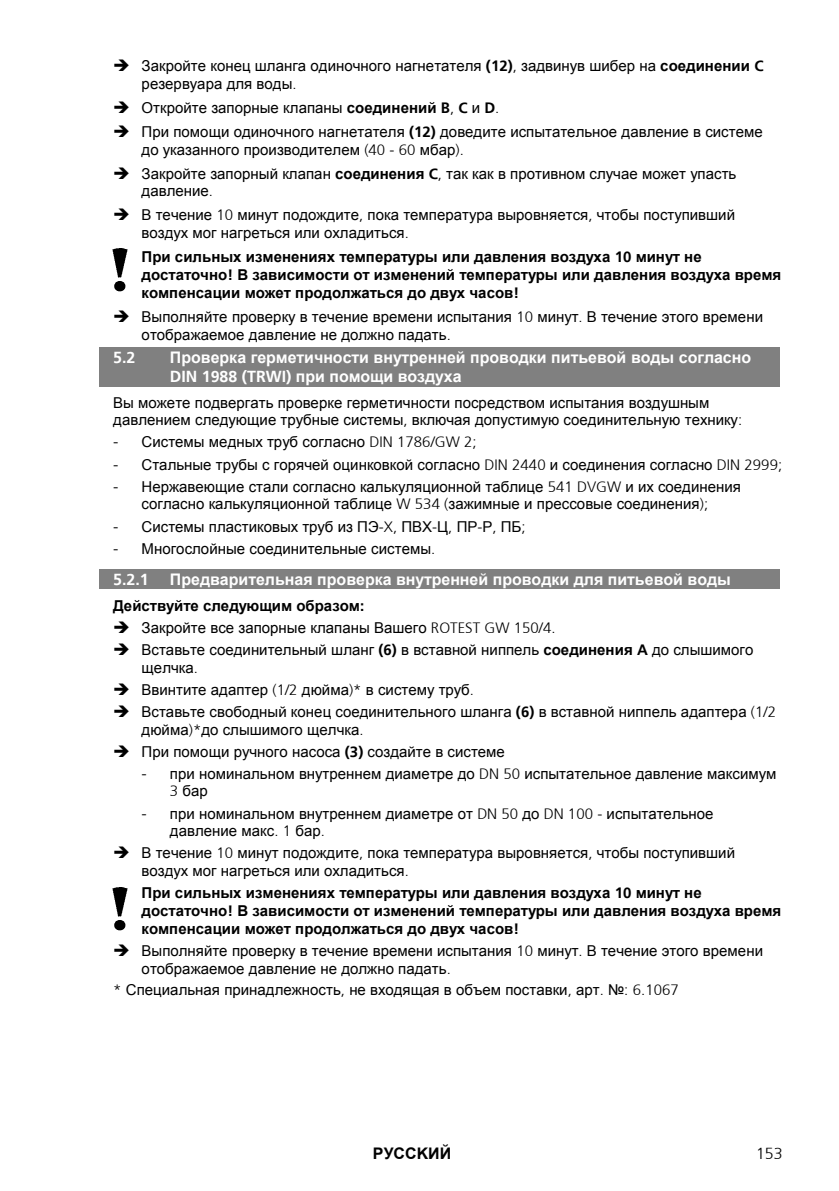
<style>
.page{position:relative;width:839px;height:1191px;background:#fff}
.page>*{position:absolute;margin:0;border:0;box-sizing:border-box;transform-origin:0 0}
.t1{font:700 16px/19.2px "Arial";color:#fff}
.t2{font:300 16px "Frutiger 45";color:#fff}
.t3{font:700 16px "Arial";color:#000}
.t4{font:300 16px "Frutiger 45";color:#000}
.t5{font:15px/17.6px "Arial";color:#000}
.t6{font:700 15px/18.2px "Arial";color:#000}
.s1{font-family:"Frutiger 45";font-weight:300}
.s2{font-weight:700}
.s3{font-weight:400}
.s4{font-family:"Frutiger 45";font-weight:300;font-size:16px}
</style>
<div class="page">
<div style="left:99px;top:348px;width:680px;height:19px;background:#808080"></div>
<div style="left:99px;top:367px;width:680px;height:19px;background:#808080"></div>
<div style="left:99px;top:570px;width:680px;height:19px;background:#808080"></div>
<img style="left:113px;top:249px;width:15px;height:42px">
<img style="left:113px;top:887px;width:15px;height:43px">
<p class="t5" style="left:142px;top:57px;width:623px">Закройте конец шланга одиночного нагнетателя <span class="s1">(12)</span><span class="s1">,</span> задвинув шибер на <span class="s2">соединении</span> <span class="s1">C </span>резервуара для воды<span class="s1">.</span></p>
<p class="t5" style="left:142px;top:96px;width:622px;line-height:24px">Откройте запорные клапаны <span class="s2">соединений</span> <span class="s1">B</span><span class="s1">,</span> <span class="s1">C</span> и <span class="s1">D</span><span class="s1">.<br></span>При помощи одиночного нагнетателя <span class="s1">(12)</span> доведите испытательное давление в системе</p>
<p class="t5" style="left:142px;top:137px;width:596px;line-height:24.2px">до указанного производителем <span class="s1">(40 - 60</span> мбар<span class="s1">).<br></span>Закройте запорный клапан <span class="s2">соединения</span> <span class="s1">C</span><span class="s1">,</span> так как в противном случае может упасть</p>
<p class="t5" style="left:142px;top:179px;width:595px;line-height:24px">давление<span class="s1">.<br></span>В течение <span class="s1">10</span> минут подождите<span class="s1">,</span> пока температура выровняется<span class="s1">,</span> чтобы поступивший</p>
<p class="t6" style="left:142px;top:221px;width:561px;line-height:24.2px"><span class="s3">воздух мог нагреться или охладиться</span><span class="s1">.<br></span>При сильных изменениях температуры или давления воздуха <span class="s1">10</span> минут не</p>
<p class="t6" style="left:142px;top:266px;width:641px">достаточно<span class="s1">!</span> В зависимости от изменений температуры или давления воздуха время компенсации может продолжаться до двух часов<span class="s1">!</span></p>
<p class="t5" style="left:142px;top:308px;width:623px">Выполняйте проверку в течение времени испытания <span class="s1">10</span> минут<span class="s1">.</span> В течение этого времени отображаемое давление не должно падать<span class="s1">.</span></p>
<p class="t2" style="left:113px;top:348px;width:24px">5.2</p>
<p class="t1" style="left:170px;top:348px;width:582px">Проверка герметичности внутренней проводки питьевой воды согласно<br><span class="s1">DIN 1988 (TRWI)</span> при помощи воздуха</p>
<p class="t5" style="left:113px;top:394px;width:630px">Вы можете подвергать проверке герметичности посредством испытания воздушным давлением следующие трубные системы<span class="s1">,</span> включая допустимую соединительную технику<span class="s1">:</span></p>
<p class="t5" style="left:113px;top:433px;width:365px"><span class="s4">-</span> Системы медных труб согласно <span class="s1">DIN 1786/GW 2;</span></p>
<p class="t5" style="left:113px;top:456px;width:670px"><span class="s4">-</span> Стальные трубы с горячей оцинковкой согласно <span class="s1">DIN 2440</span> и соединения согласно <span class="s1">DIN 2999;</span></p>
<p class="t5" style="left:113px;top:478px;width:629px;text-align:center"><span class="s4">-</span> Нержавеющие стали согласно калькуляционной таблице <span class="s1">541 DVGW</span> и их соединения согласно калькуляционной таблице <span class="s1">W 534 (</span>зажимные и прессовые соединения<span class="s1">);</span></p>
<p class="t5" style="left:113px;top:518px;width:414px"><span class="s4">-</span> Системы пластиковых труб из ПЭ<span class="s1">-X,</span> ПВХ<span class="s1">-</span>Ц<span class="s1">,</span> ПР<span class="s1">-</span>Р<span class="s1">,</span> ПБ<span class="s1">;</span></p>
<p class="t5" style="left:113px;top:540px;width:323px"><span class="s4">-</span> Многослойные соединительные системы<span class="s1">.</span></p>
<p class="t2" style="left:113px;top:570px;width:37px">5.2.1</p>
<p class="t1" style="left:170px;top:570px;width:562px">Предварительная проверка внутренней проводки для питьевой воды</p>
<p class="t5" style="left:142px;top:595px;width:613px;line-height:22px;text-indent:-28px"><span class="s2">Действуйте следующим образом</span><span class="s1">:<br></span>Закройте все запорные клапаны Вашего <span class="s1">ROTEST GW 150/4.<br></span>Вставьте соединительный шланг <span class="s1">(6)</span> в вставной ниппель <span class="s2">соединения</span> <span class="s1">A</span> до слышимого</p>
<p class="t5" style="left:142px;top:657px;width:636px;line-height:22px">щелчка<span class="s1">.<br></span>Ввинтите адаптер <span class="s1">(1/2</span> дюйма<span class="s1">)*</span> в систему труб<span class="s1">.<br></span>Вставьте свободный конец соединительного шланга <span class="s1">(6)</span> в вставной ниппель адаптера <span class="s1">(1/2</span></p>
<p class="t5" style="left:142px;top:718px;width:365px;line-height:22px">дюйма<span class="s1">)*</span>до слышимого щелчка<span class="s1">.<br></span>При помощи ручного насоса <span class="s1">(3)</span> создайте в системе</p>
<p class="t5" style="left:170px;top:765px;width:608px;text-indent:-28px"><span class="s4">-</span> при номинальном внутреннем диаметре до <span class="s1">DN 50</span> испытательное давление максимум<br><span class="s1">3</span> бар</p>
<p class="t5" style="left:170px;top:804px;width:545px;text-indent:-28px"><span class="s4">-</span> при номинальном внутреннем диаметре от <span class="s1">DN 50</span> до <span class="s1">DN 100 -</span> испытательное давление макс<span class="s1">. 1</span> бар<span class="s1">.</span></p>
<p class="t5" style="left:142px;top:844px;width:595px">В течение <span class="s1">10</span> минут подождите<span class="s1">,</span> пока температура выровняется<span class="s1">,</span> чтобы поступивший воздух мог нагреться или охладиться<span class="s1">.</span></p>
<p class="t6" style="left:142px;top:883px;width:641px">При сильных изменениях температуры или давления воздуха <span class="s1">10</span> минут не достаточно<span class="s1">!</span> В зависимости от изменений температуры или давления воздуха время компенсации может продолжаться до двух часов<span class="s1">!</span></p>
<p class="t5" style="left:142px;top:942px;width:623px">Выполняйте проверку в течение времени испытания <span class="s1">10</span> минут<span class="s1">.</span> В течение этого времени отображаемое давление не должно падать<span class="s1">.</span></p>
<p class="t5" style="left:113px;top:981px;width:567px"><span class="s1">*</span> Специальная принадлежность<span class="s1">,</span> не входящая в объем поставки<span class="s1">,</span> арт<span class="s1">.</span> №<span class="s1">: 6.1067</span></p>
<p class="t3" style="left:373px;top:1144px;width:80px">PУCCKИЙ</p>
<p class="t4" style="left:756px;top:1144px;width:28px">153</p>
</div>
